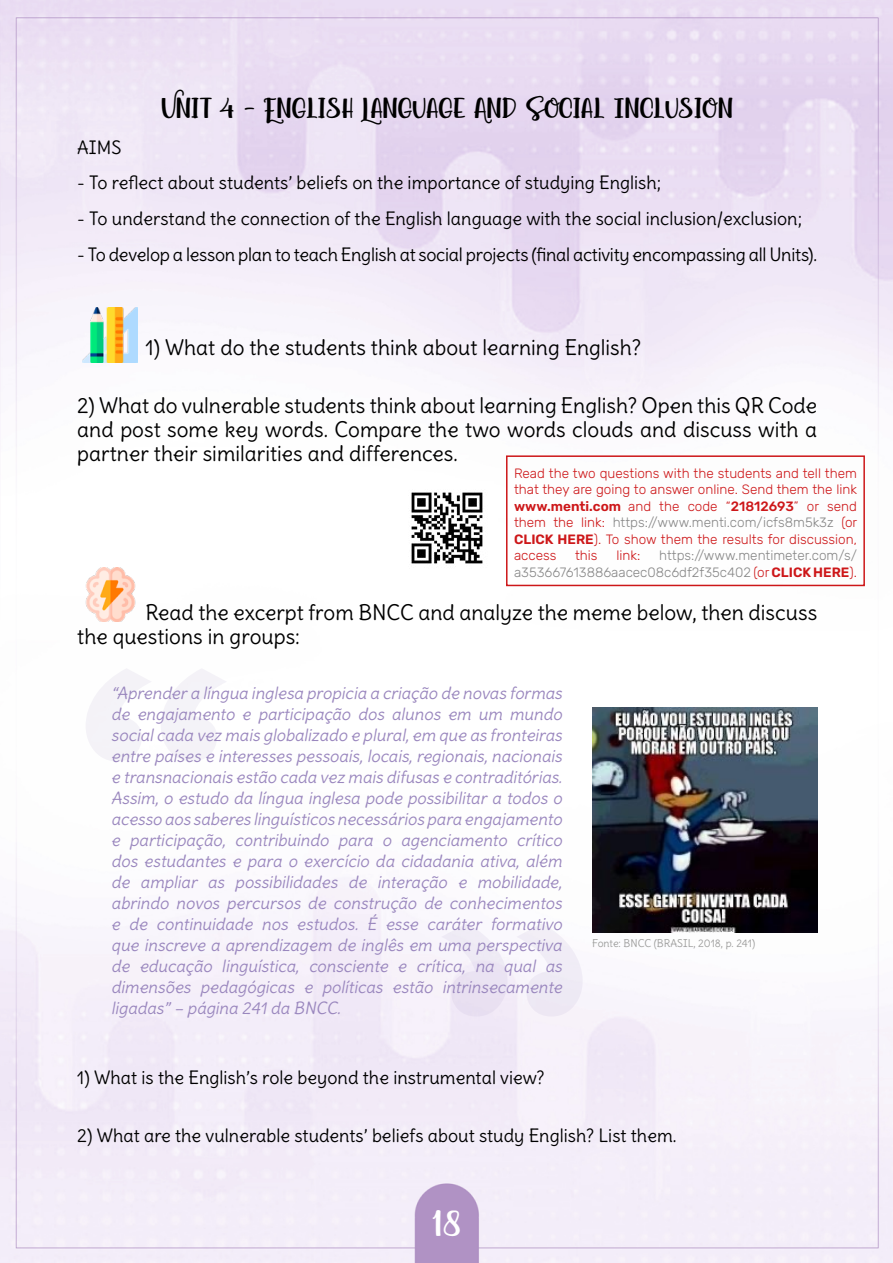
<style>
.page{position:relative;width:893px;height:1263px;background:#fff}
.page>*{position:absolute;margin:0;border:0;box-sizing:border-box;transform-origin:0 0}
.t1{font:450px "Karla";color:#9887bd}
.t2{font:37.5px "Agatha Caroline";color:#fff}
.t3{font:30px "Agatha Caroline";color:#000}
.t4{font:21px/24.2px "Delius";color:#000;text-align:justify}
.t5{font:18px "Delius";color:#000}
.t6{font:italic 16.5px/21px "Delius";color:#9a87be;text-align:justify}
.t7{font:300 13.5px/16.5px "Rubik";color:#cd1719;text-align:justify}
.t8{font:300 13.5px/16.5px "Rubik";color:#878787;text-align:right}
.t9{font:10.5px "Delius";color:#9d9d9c}
.s1{font-weight:600}
.s2{font-weight:500}
.s3{color:#878787}
.s4{color:#cd1719}
.s5{font-weight:600;color:#cd1719}
</style>
<div class="page">
<img style="left:0;top:0;width:893px;height:1263px">
<img style="left:401px;top:482px;width:93px;height:93px">
<img style="left:83px;top:567px;width:55px;height:55px">
<img style="left:83px;top:308px;width:55px;height:54px">
<img style="left:592px;top:707px;width:225px;height:225px">
<div style="left:506px;top:455px;width:359px;height:131px;border:2px solid #cd1719"></div>
<svg style="left:441px;top:923px;width:142px;height:93px"></svg>
<h3 class="t3" style="left:161px;top:88px;width:573px">Unit 4 - English Language And Social Inclusion</h3>
<p class="t5" style="left:77px;top:136px;width:46px">AIMS</p>
<p class="t5" style="left:77px;top:171px;width:585px">- To reflect about students’ beliefs on the importance of studying English;</p>
<p class="t5" style="left:77px;top:207px;width:726px">- To understand the connection of the English language with the social inclusion/exclusion;</p>
<p class="t5" style="left:77px;top:243px;width:741px">- To develop a lesson plan to teach English at social projects (final activity encompassing all Units).</p>
<p class="t4" style="left:145px;top:335px;width:497px">1) What do the students think about learning English?</p>
<p class="t4" style="left:77px;top:393px;width:741px">2) What do vulnerable students think about learning English? Open this QR Code and post some key words. Compare the two words clouds and discuss with a partner their similarities and differences.</p>
<p class="t7" style="left:514px;top:465px;width:345px">Read the two questions with the students and tell them that they are going to answer online. Send them the link <span class="s1">www.menti.com</span> and the code “<span class="s2">21812693</span>” or send them the link: <span class="s3">https://www.menti.com/icfs8m5k3z</span> (or <span class="s1">CLICK HERE</span>). To show them the results for discussion, access</p>
<p class="t8" style="left:514px;top:547px;width:344px">https://www.mentimeter.com/s/ a353667613886aacec08c6df2f35c402 <span class="s4">(or</span> <span class="s5">CLICK HERE</span><span class="s4">).</span></p>
<p class="t7" style="left:575px;top:547px;width:24px">this</p>
<p class="t7" style="left:616px;top:547px;width:25px">link:</p>
<p class="t4" style="left:77px;top:600px;width:741px;text-indent:68px">Read the excerpt from BNCC and analyze the meme below, then discuss the questions in groups:</p>
<p class="t6" style="left:111px;top:683px;width:456px">“Aprendera língua inglesa propicia a criação de novas formas de engajamento e participação dos alunos em um mundo socialcada vez mais globalizado e plural,em que as fronteiras entre países e interesses pessoais,locais,regionais,nacionais e transnacionais estão cada vez mais difusas e contraditórias.<br>Assim, o estudo da língua inglesa pode possibilitar a todos o acesso aos saberes linguísticos necessários para engajamento e participação, contribuindo para o agenciamento crítico dos estudantes e para o exercício da cidadania ativa, além de ampliar as possibilidades de interação e mobilidade, abrindo novos percursos de construção de conhecimentos e de continuidade nos estudos. É esse caráter formativo que inscreve a aprendizagem de inglês em uma perspectiva de educação linguística, consciente e crítica, na qual as dimensões pedagógicas e políticas estão intrinsecamente ligadas”– página 241da BNCC.</p>
<h1 class="t1" style="left:69px;top:511px;width:182px">“</h1>
<p class="t9" style="left:592px;top:936px;width:165px">Fonte: BNCC (BRASIL, 2018, p. 241)</p>
<p class="t5" style="left:77px;top:1066px;width:469px">1) What is the English’s role beyond the instrumental view?</p>
<p class="t5" style="left:77px;top:1124px;width:601px">2) What are the vulnerable students’ beliefs about study English? List them.</p>
<h2 class="t2" style="left:432px;top:1199px;width:32px">18</h2>
</div>
